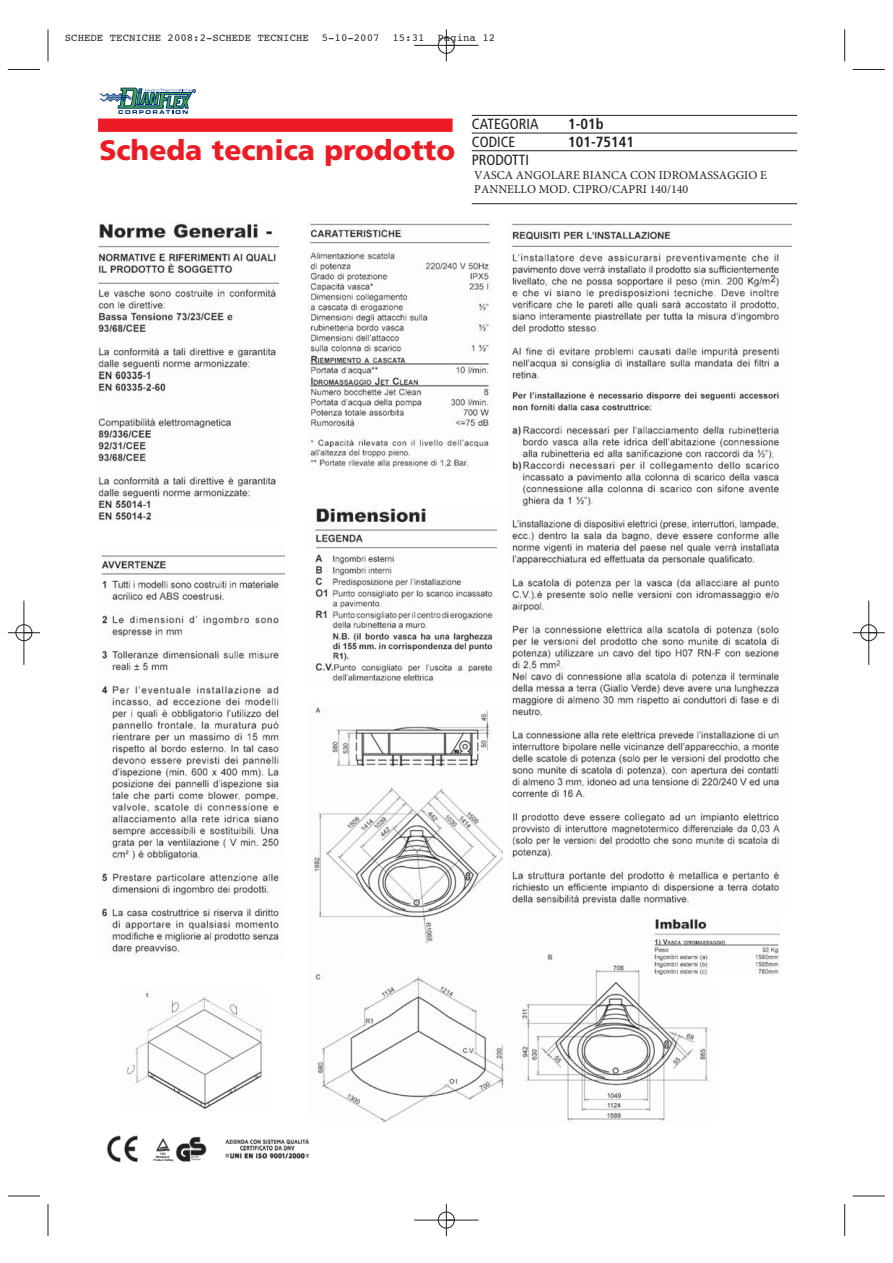
<style>
.page{position:relative;width:893px;height:1263px;background:#fff}
.page>*{position:absolute;margin:0;border:0;box-sizing:border-box;transform-origin:0 0}
.t1{font:900 28.05px "Frutiger";color:#ed1c24}
.t2{font:condensed 14.7px "Frutiger";color:#231f20}
.t3{font:700 condensed 14.7px "Frutiger";color:#231f20}
.t4{font:12px/14.4px "Minion Pro";color:#231f20}
.t5{font:10.65px "Courier";color:#231f20}
</style>
<div class="page">
<div style="left:98px;top:119px;width:355px;height:13px;background:#ed1c24"></div>
<svg style="left:99px;top:88px;width:97px;height:26px"></svg>
<img style="left:97px;top:223px;width:182px;height:298px">
<img style="left:101px;top:555px;width:183px;height:400px">
<img style="left:308px;top:223px;width:182px;height:245px">
<img style="left:314px;top:508px;width:182px;height:174px">
<img style="left:314px;top:707px;width:395px;height:416px">
<div style="left:651px;top:909px;width:132px;height:72px;background:#fff"></div>
<img style="left:653px;top:919px;width:127px;height:56px">
<img style="left:126px;top:991px;width:136px;height:119px">
<div style="left:105px;top:1115px;width:214px;height:70px;background:#fff"></div>
<img style="left:107px;top:1135px;width:203px;height:28px">
<hr style="left:472px;top:115px;width:325px;height:1px;background:#231f20">
<hr style="left:472px;top:133px;width:325px;height:1px;background:#231f20">
<hr style="left:472px;top:150px;width:325px;height:1px;background:#231f20">
<hr style="left:472px;top:203px;width:325px;height:1px;background:#231f20">
<div style="left:503px;top:214px;width:293px;height:696px;background:#fff"></div>
<img style="left:508px;top:223px;width:283px;height:682px">
<hr style="left:48px;top:29px;width:1px;height:32px;background:#231f20">
<hr style="left:8px;top:69px;width:32px;height:1px;background:#231f20">
<hr style="left:844px;top:29px;width:1px;height:32px;background:#231f20">
<hr style="left:853px;top:69px;width:32px;height:1px;background:#231f20">
<hr style="left:48px;top:1204px;width:1px;height:32px;background:#231f20">
<hr style="left:8px;top:1196px;width:32px;height:1px;background:#231f20">
<hr style="left:844px;top:1204px;width:1px;height:32px;background:#231f20">
<hr style="left:853px;top:1196px;width:32px;height:1px;background:#231f20">
<div style="left:438px;top:37px;width:17px;height:17px;border:1px solid #fff;border-radius:50%"></div>
<div style="left:438px;top:1212px;width:17px;height:16px;border:1px solid #fff;border-radius:50%"></div>
<div style="left:16px;top:624px;width:16px;height:17px;border:1px solid #fff;border-radius:50%"></div>
<div style="left:860px;top:624px;width:17px;height:17px;border:1px solid #fff;border-radius:50%"></div>
<hr style="left:414px;top:45px;width:64px;height:1px;background:#231f20">
<hr style="left:414px;top:1220px;width:64px;height:1px;background:#231f20">
<hr style="left:24px;top:601px;width:1px;height:64px;background:#231f20">
<hr style="left:868px;top:601px;width:1px;height:64px;background:#231f20">
<hr style="left:446px;top:29px;width:1px;height:32px;background:#231f20">
<hr style="left:446px;top:1204px;width:1px;height:32px;background:#231f20">
<hr style="left:8px;top:632px;width:32px;height:1px;background:#231f20">
<hr style="left:853px;top:632px;width:32px;height:1px;background:#231f20">
<div style="left:438px;top:37px;width:16px;height:17px;border:1px solid #231f20;border-radius:50%"></div>
<div style="left:438px;top:1212px;width:16px;height:16px;border:1px solid #231f20;border-radius:50%"></div>
<div style="left:16px;top:625px;width:16px;height:16px;border:1px solid #231f20;border-radius:50%"></div>
<div style="left:860px;top:625px;width:17px;height:16px;border:1px solid #231f20;border-radius:50%"></div>
<p class="t5" style="left:65px;top:33px;width:432px">SCHEDE TECNICHE 2008:2-SCHEDE TECNICHE 5-10-2007 15:31 Pagina 12</p>
<h1 class="t1" style="left:99px;top:139px;width:357px">Scheda tecnica prodotto</h1>
<p class="t2" style="left:472px;top:118px;width:68px">CATEGORIA</p>
<p class="t3" style="left:568px;top:118px;width:37px">1-01b</p>
<p class="t2" style="left:472px;top:136px;width:45px">CODICE</p>
<p class="t3" style="left:568px;top:136px;width:67px">101-75141</p>
<p class="t2" style="left:472px;top:154px;width:59px">PRODOTTI</p>
<p class="t4" style="left:474px;top:168px;width:294px">VASCA ANGOLARE BIANCA CON IDROMASSAGGIO E<br>PANNELLO MOD. CIPRO/CAPRI 140/140</p>
</div>
